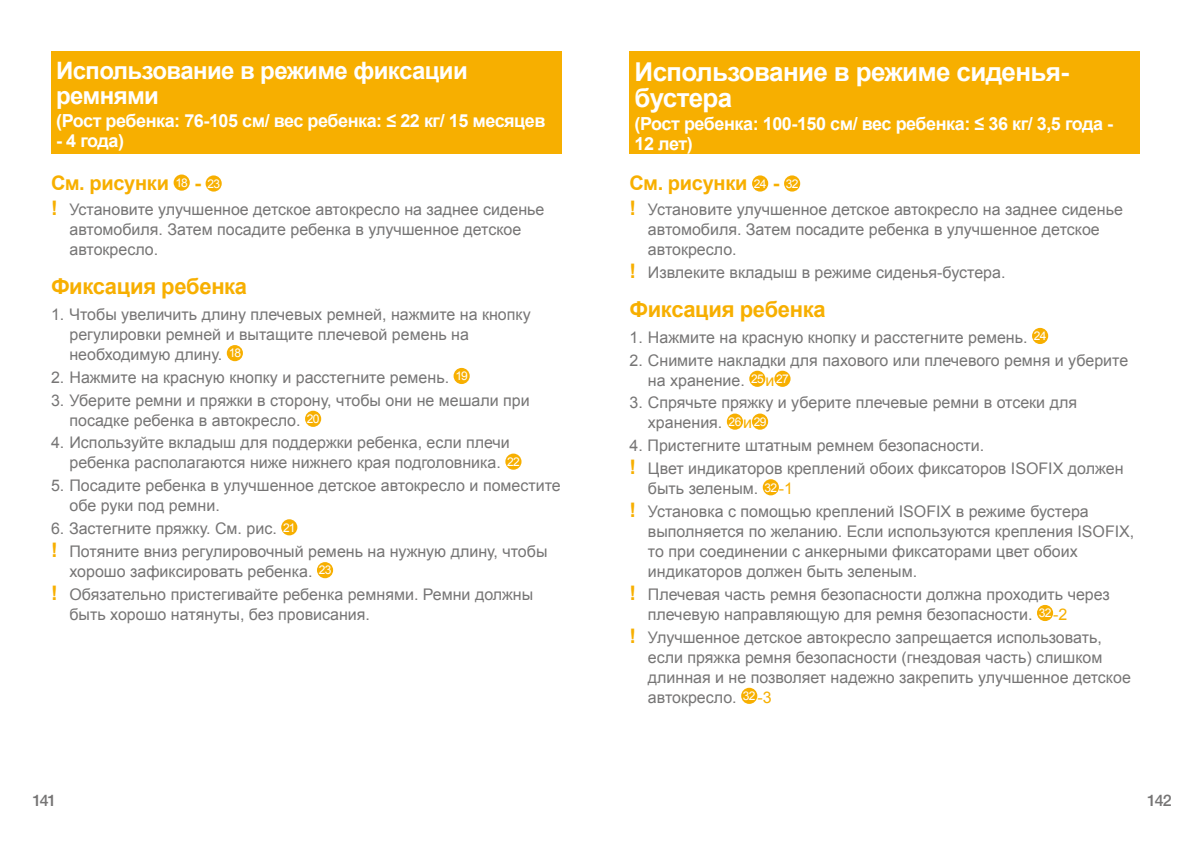
<style>
.page{position:relative;width:1191px;height:842px;background:#fff}
.page>*{position:absolute;margin:0;border:0;box-sizing:border-box;transform-origin:0 0}
.t1{font:700 26px/26px "Arial";letter-spacing:-.025em;color:#fff}
.t2{font:700 24px/25px "Arial";letter-spacing:-.025em;color:#fff}
.t3{font:700 22px "Arial";letter-spacing:-.015em;color:#f7af00}
.t4{font:700 20px "Arial";letter-spacing:-.015em;color:#f7af00}
.t5{font:700 18px/20px "Arial";letter-spacing:-.025em;color:#fff}
.t6{font:16px/20px "Arial";color:#767575}
.t7{font:500 16px "Helvetica Neue LT Std";letter-spacing:-.085em;color:#767575}
.s1{font-weight:400;font-size:12px;color:#fff}
.s2{font-weight:700;font-size:20px;color:#f7af00}
.s3{color:#f7af00}
</style>
<div class="page">
<div style="left:51px;top:51px;width:510px;height:103px;background:#f7af00"></div>
<div style="left:174px;top:174px;width:16px;height:17px;background:#f7af00;border-radius:50%"></div>
<div style="left:206px;top:175px;width:16px;height:17px;background:#f7af00;border-radius:50%"></div>
<div style="left:227px;top:345px;width:16px;height:16px;background:#f7af00;border-radius:50%"></div>
<div style="left:453px;top:368px;width:17px;height:16px;background:#f7af00;border-radius:50%"></div>
<div style="left:305px;top:411px;width:16px;height:16px;background:#f7af00;border-radius:50%"></div>
<div style="left:505px;top:454px;width:16px;height:16px;background:#f7af00;border-radius:50%"></div>
<div style="left:281px;top:519px;width:16px;height:16px;background:#f7af00;border-radius:50%"></div>
<div style="left:317px;top:562px;width:16px;height:16px;background:#f7af00;border-radius:50%"></div>
<div style="left:629px;top:51px;width:511px;height:103px;background:#f7af00"></div>
<div style="left:752px;top:175px;width:16px;height:17px;background:#f7af00;border-radius:50%"></div>
<div style="left:784px;top:175px;width:16px;height:17px;background:#f7af00;border-radius:50%"></div>
<div style="left:1032px;top:328px;width:16px;height:16px;background:#f7af00;border-radius:50%"></div>
<div style="left:749px;top:371px;width:16px;height:16px;background:#f7af00;border-radius:50%"></div>
<div style="left:774px;top:371px;width:16px;height:16px;background:#f7af00;border-radius:50%"></div>
<div style="left:727px;top:414px;width:16px;height:16px;background:#f7af00;border-radius:50%"></div>
<div style="left:752px;top:414px;width:16px;height:16px;background:#f7af00;border-radius:50%"></div>
<div style="left:762px;top:479px;width:17px;height:16px;background:#f7af00;border-radius:50%"></div>
<div style="left:1037px;top:605px;width:16px;height:16px;background:#f7af00;border-radius:50%"></div>
<div style="left:741px;top:688px;width:16px;height:16px;background:#f7af00;border-radius:50%"></div>
<h2 class="t2" style="left:56px;top:59px;width:413px">Использование в режиме фиксации ремнями</h2>
<p class="t5" style="left:56px;top:111px;width:491px">(Рост ребенка: 76-105 см/ вес ребенка: ≤ 22 кг/ 15 месяцев</p>
<p class="t5" style="left:56px;top:131px;width:69px">- 4 года)</p>
<p class="t4" style="left:51px;top:169px;width:170px">См. рисунки <span class="s1">18</span> - <span class="s1">23</span></p>
<p class="t6" style="left:69px;top:200px;width:476px;text-indent:-18px"><span class="s2">!</span> Установите улучшенное детское автокресло на заднее сиденье автомобиля. Затем посадите ребенка в улучшенное детское автокресло.</p>
<h3 class="t3" style="left:51px;top:272px;width:198px">Фиксация ребенка</h3>
<p class="t6" style="left:69px;top:304px;width:463px;text-indent:-18px">1. Чтобы увеличить длину плечевых ремней, нажмите на кнопку регулировки ремней и вытащите плечевой ремень на необходимую длину. <sup>18</sup></p>
<p class="t6" style="left:51px;top:367px;width:418px">2. Нажмите на красную кнопку и расстегните ремень. <sup>19</sup></p>
<p class="t6" style="left:69px;top:390px;width:462px;text-indent:-18px">3. Уберите ремни и пряжки в сторону, чтобы они не мешали при посадке ребенка в автокресло. <sup>20</sup></p>
<p class="t6" style="left:69px;top:433px;width:452px;text-indent:-18px">4. Используйте вкладыш для поддержки ребенка, если плечи ребенка располагаются ниже нижнего края подголовника. <sup>22</sup></p>
<p class="t6" style="left:69px;top:476px;width:493px;text-indent:-18px">5. Посадите ребенка в улучшенное детское автокресло и поместите обе руки под ремни.</p>
<p class="t6" style="left:51px;top:517px;width:498px;line-height:22.8px">6. Застегните пряжку. См. рис. <sup>21<br></sup><span class="s2">!</span> Потяните вниз регулировочный ремень на нужную длину, чтобы</p>
<p class="t6" style="left:51px;top:560px;width:484px;line-height:22.8px;text-indent:18px">хорошо зафиксировать ребенка. <sup>23<br></sup><span class="s2">!</span> Обязательно пристегивайте ребенка ремнями. Ремни должны</p>
<p class="t6" style="left:69px;top:604px;width:302px">быть хорошо натянуты, без провисания.</p>
<h1 class="t1" style="left:634px;top:60px;width:436px">Использование в режиме сиденья&shy;бустера</h1>
<p class="t5" style="left:634px;top:114px;width:480px">(Рост ребенка: 100-150 см/ вес ребенка: ≤ 36 кг/ 3,5 года -<br>12 лет)</p>
<p class="t4" style="left:629px;top:169px;width:170px">См. рисунки <span class="s1">24</span> - <span class="s1">32</span></p>
<p class="t6" style="left:648px;top:200px;width:476px;text-indent:-18px"><span class="s2">!</span> Установите улучшенное детское автокресло на заднее сиденье автомобиля. Затем посадите ребенка в улучшенное детское автокресло.</p>
<p class="t6" style="left:629px;top:263px;width:377px"><span class="s2">!</span> Извлеките вкладыш в режиме сиденья-бустера.</p>
<h3 class="t3" style="left:629px;top:295px;width:198px">Фиксация ребенка</h3>
<p class="t6" style="left:629px;top:327px;width:418px">1. Нажмите на красную кнопку и расстегните ремень. <sup>24</sup></p>
<p class="t6" style="left:648px;top:350px;width:482px;text-indent:-18px">2. Снимите накладки для пахового или плечевого ремня и уберите на хранение. <sup>25</sup><span class="s3">и</span><sup>27</sup></p>
<p class="t6" style="left:648px;top:393px;width:430px;text-indent:-18px">3. Спрячьте пряжку и уберите плечевые ремни в отсеки для хранения. <sup>26</sup><span class="s3">и</span><sup>29</sup></p>
<p class="t6" style="left:629px;top:434px;width:495px;line-height:22.8px">4. Пристегните штатным ремнем безопасности.<br><span class="s2">!</span> Цвет индикаторов креплений обоих фиксаторов ISOFIX должен</p>
<p class="t6" style="left:629px;top:477px;width:461px;line-height:22.8px;text-indent:18px">быть зеленым. <sup>32</sup> <span class="s3">-1<br></span><span class="s2">!</span> Установка с помощью креплений ISOFIX в режиме бустера</p>
<p class="t6" style="left:648px;top:521px;width:488px">выполняется по желанию. Если используются крепления ISOFIX, то при соединении с анкерными фиксаторами цвет обоих индикаторов должен быть зеленым.</p>
<p class="t6" style="left:648px;top:584px;width:463px;text-indent:-18px"><span class="s2">!</span> Плечевая часть ремня безопасности должна проходить через плечевую направляющую для ремня безопасности. <sup>32</sup> <span class="s3">-2</span></p>
<p class="t6" style="left:648px;top:627px;width:484px;text-indent:-18px"><span class="s2">!</span> Улучшенное детское автокресло запрещается использовать, если пряжка ремня безопасности (гнездовая часть) слишком длинная и не позволяет надежно закрепить улучшенное детское автокресло. <sup>32</sup> <span class="s3">-3</span></p>
<p class="t7" style="left:32px;top:791px;width:25px">141</p>
<p class="t7" style="left:1147px;top:791px;width:26px">142</p>
</div>
